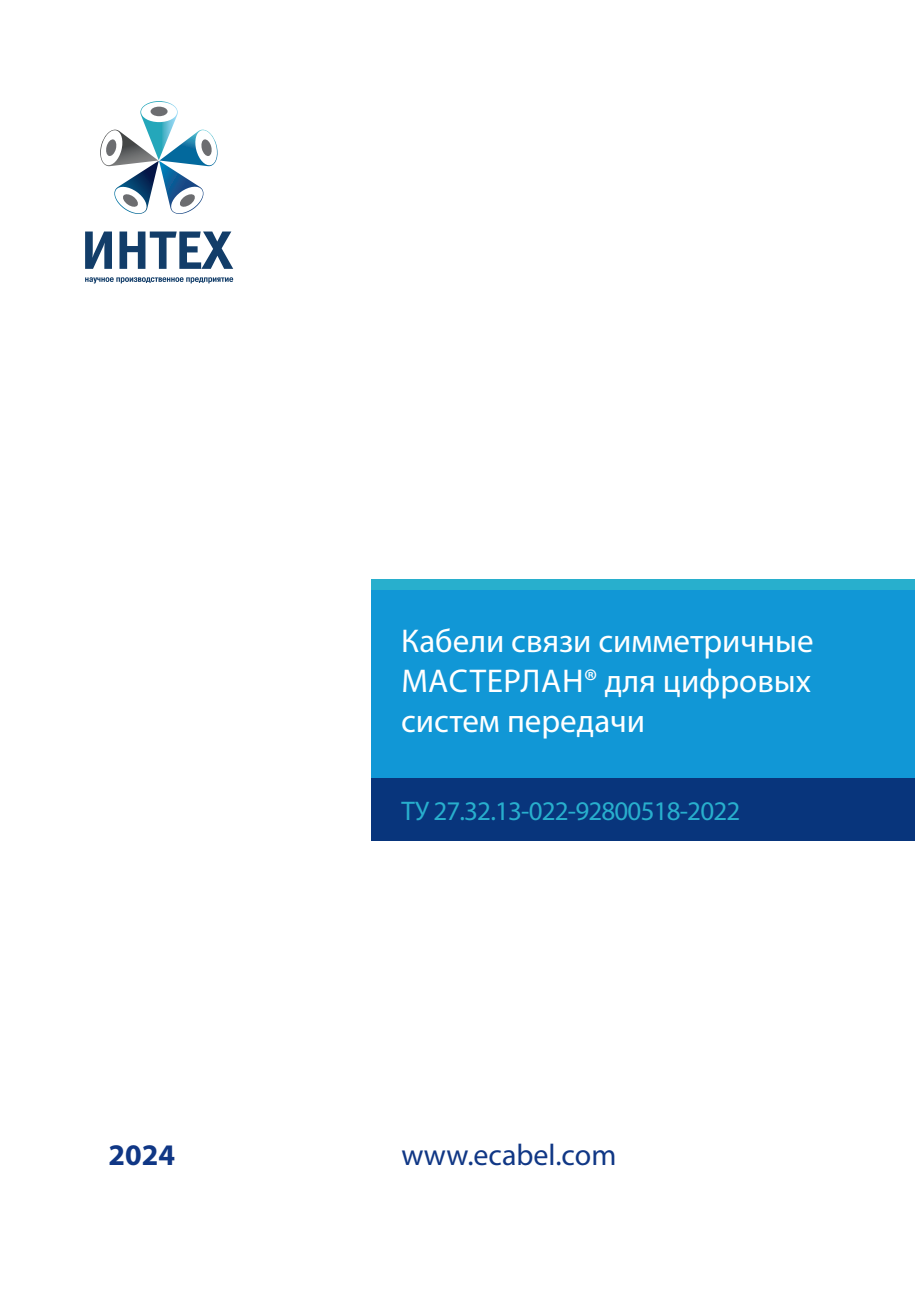
<style>
.page{position:relative;width:915px;height:1306px;background:#fff}
.page>*{position:absolute;margin:0;border:0;box-sizing:border-box;transform-origin:0 0}
.t1{font:33px/39.6px "Myriad Pro";color:#fff;text-align:justify}
.t2{font:30px "Myriad Pro";color:#103785}
.t3{font:700 30px "Myriad Pro";color:#103785}
.t4{font:27px "Myriad Pro";letter-spacing:-.03em;color:#28afcd}
</style>
<div class="page">
<svg style="left:100px;top:101px;width:118px;height:113px"></svg>
<svg style="left:85px;top:231px;width:27px;height:38px"></svg>
<svg style="left:119px;top:231px;width:114px;height:38px"></svg>
<svg style="left:85px;top:277px;width:148px;height:6px"></svg>
<div style="left:371px;top:579px;width:543px;height:12px;background:#28afcd"></div>
<div style="left:371px;top:590px;width:543px;height:188px;background:#1197d6"></div>
<div style="left:371px;top:778px;width:543px;height:62px;background:#08357c"></div>
<p class="t1" style="left:401px;top:621px;width:414px">Кабели связи симметричные МАСТЕРЛАН® для цифровых систем передачи</p>
<p class="t4" style="left:401px;top:794px;width:340px">ТУ 27.32.13-022-92800518-2022</p>
<p class="t3" style="left:109px;top:1135px;width:68px">2024</p>
<p class="t2" style="left:401px;top:1136px;width:216px">www.ecabel.com</p>
</div>
